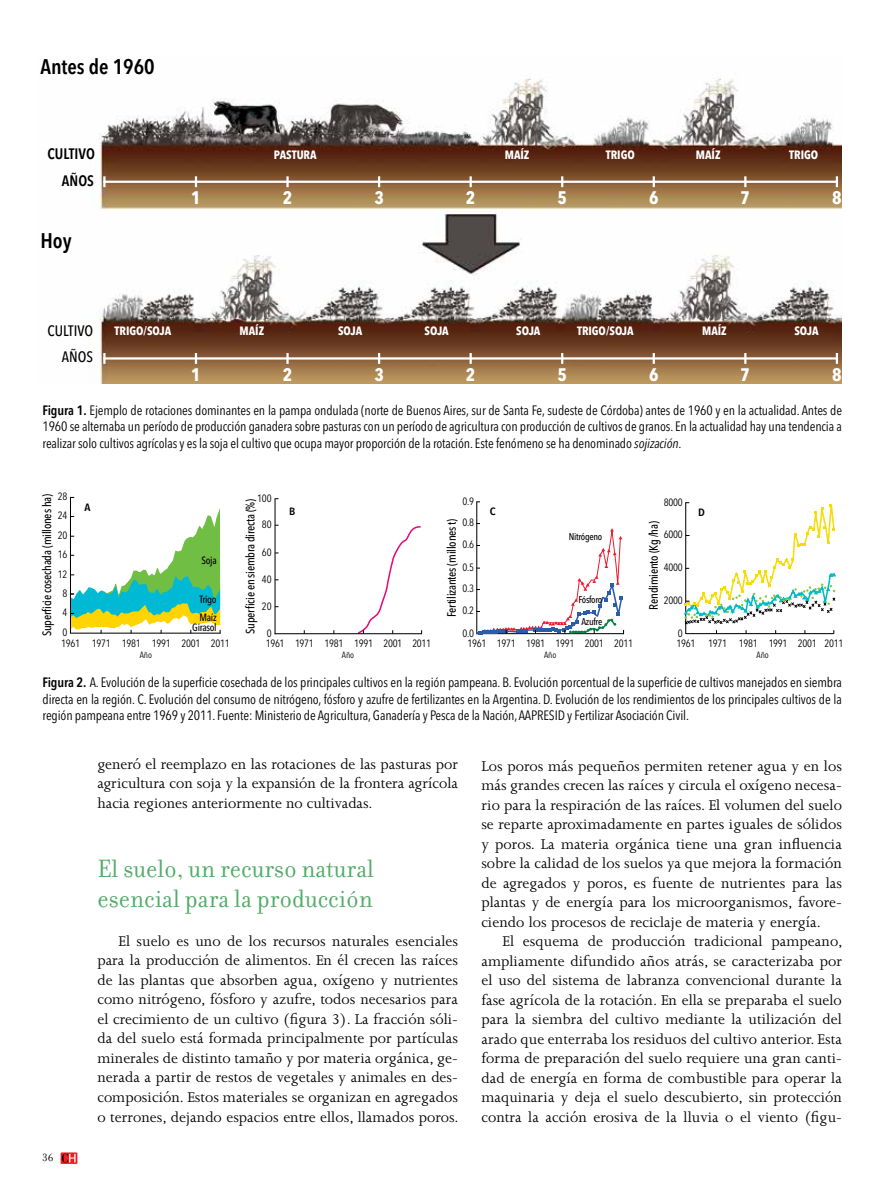
<style>
.page{position:relative;width:893px;height:1191px;background:#fff}
.page>*{position:absolute;margin:0;border:0;box-sizing:border-box;transform-origin:0 0}
.t1{font:27px/30px "Filosofia";letter-spacing:.005em;color:#52ac68;scale:.95 1}
.t2{font:600 condensed 21px "Avenir Next LT Pro";color:#000}
.t3{font:700 condensed 18px "Avenir Next LT Pro";color:#fff}
.t4{font:16.2px/19.5px "Joanna MT Std";letter-spacing:.005em;color:#000;text-align:justify}
.t5{font:600 condensed 15px "Avenir Next LT Pro";color:#000}
.t6{font:500 condensed 15px/26.2px "Avenir Next LT Pro";color:#000;text-align:right}
.t7{font:condensed 13.5px/16.5px "Avenir Next LT Pro";letter-spacing:-.01em;color:#000;text-align:justify}
.t8{font:500 condensed 12px "Avenir Next LT Pro";letter-spacing:-.02em;color:#000}
.t9{font:700 condensed 12px "Avenir Next LT Pro";color:#fff}
.t10{font:11.25px "Filosofia";color:#000}
.t11{font:condensed 10.5px/19.4px "Avenir Next LT Pro";letter-spacing:-.03em;color:#000}
.t12{font:500 condensed 10.5px/17.9px "Avenir Next LT Pro";letter-spacing:-.03em;color:#000}
.t13{font:600 condensed 10.5px "Avenir Next LT Pro";color:#000;scale:1.14 1}
.t14{font:500 condensed 9.75px "Avenir Next LT Pro";letter-spacing:-.03em;color:#000}
.t15{font:condensed 9px "Avenir Next LT Pro";color:#000}
.s1{font-weight:600}
.s2{font-style:italic}
</style>
<div class="page">
<svg style="left:61px;top:1152px;width:16px;height:12px"></svg>
<svg style="left:62px;top:1153px;width:14px;height:9px"></svg>
<img style="left:99px;top:77px;width:743px;height:306px">
<hr style="left:103px;top:181px;width:733px;height:2px;background:#fff">
<svg style="left:103px;top:176px;width:3px;height:11px"></svg>
<svg style="left:195px;top:176px;width:2px;height:11px"></svg>
<svg style="left:286px;top:176px;width:3px;height:11px"></svg>
<svg style="left:378px;top:176px;width:2px;height:11px"></svg>
<svg style="left:470px;top:176px;width:2px;height:11px"></svg>
<svg style="left:561px;top:176px;width:2px;height:11px"></svg>
<svg style="left:653px;top:176px;width:2px;height:11px"></svg>
<svg style="left:744px;top:176px;width:2px;height:11px"></svg>
<svg style="left:836px;top:176px;width:2px;height:11px"></svg>
<hr style="left:103px;top:357px;width:733px;height:2px;background:#fff">
<svg style="left:103px;top:353px;width:3px;height:11px"></svg>
<svg style="left:195px;top:353px;width:2px;height:11px"></svg>
<svg style="left:286px;top:353px;width:3px;height:11px"></svg>
<svg style="left:378px;top:353px;width:2px;height:11px"></svg>
<svg style="left:470px;top:353px;width:2px;height:11px"></svg>
<svg style="left:561px;top:353px;width:2px;height:11px"></svg>
<svg style="left:653px;top:353px;width:2px;height:11px"></svg>
<svg style="left:744px;top:353px;width:2px;height:11px"></svg>
<svg style="left:836px;top:353px;width:2px;height:11px"></svg>
<svg style="left:357px;top:526px;width:65px;height:107px"></svg>
<hr style="left:275px;top:498px;width:1px;height:136px;background:#000">
<hr style="left:275px;top:633px;width:147px;height:1px;background:#000">
<svg style="left:684px;top:502px;width:152px;height:132px"></svg>
<hr style="left:686px;top:633px;width:148px;height:1px;background:#000">
<hr style="left:70px;top:497px;width:1px;height:136px;background:#000">
<svg style="left:71px;top:508px;width:150px;height:125px"></svg>
<hr style="left:476px;top:502px;width:1px;height:132px;background:#000">
<svg style="left:476px;top:523px;width:148px;height:112px"></svg>
<p class="t2" style="left:40px;top:54px;width:116px">Antes de 1960</p>
<p class="t5" style="left:47px;top:144px;width:49px">CULTIVO</p>
<p class="t9" style="left:274px;top:147px;width:44px">PASTURA</p>
<p class="t9" style="left:505px;top:147px;width:26px">MAÍZ</p>
<p class="t9" style="left:606px;top:147px;width:30px">TRIGO</p>
<p class="t9" style="left:696px;top:147px;width:26px">MAÍZ</p>
<p class="t9" style="left:789px;top:147px;width:30px">TRIGO</p>
<p class="t5" style="left:62px;top:172px;width:33px">AÑOS</p>
<p class="t2" style="left:40px;top:228px;width:33px">Hoy</p>
<p class="t3" style="left:191px;top:187px;width:11px">1</p>
<p class="t3" style="left:283px;top:187px;width:11px">2</p>
<p class="t3" style="left:374px;top:187px;width:11px">3</p>
<p class="t3" style="left:466px;top:187px;width:11px">2</p>
<p class="t3" style="left:557px;top:187px;width:11px">5</p>
<p class="t3" style="left:649px;top:187px;width:11px">6</p>
<p class="t3" style="left:741px;top:187px;width:11px">7</p>
<p class="t3" style="left:832px;top:187px;width:11px">8</p>
<p class="t6" style="left:47px;top:317px;width:47px">CULTIVO<br>AÑOS</p>
<p class="t9" style="left:115px;top:324px;width:58px">TRIGO/SOJA</p>
<p class="t9" style="left:240px;top:324px;width:26px">MAÍZ</p>
<p class="t9" style="left:338px;top:324px;width:26px">SOJA</p>
<p class="t9" style="left:425px;top:324px;width:26px">SOJA</p>
<p class="t9" style="left:516px;top:324px;width:26px">SOJA</p>
<p class="t9" style="left:577px;top:324px;width:58px">TRIGO/SOJA</p>
<p class="t9" style="left:702px;top:324px;width:26px">MAÍZ</p>
<p class="t9" style="left:794px;top:324px;width:26px">SOJA</p>
<p class="t3" style="left:191px;top:364px;width:11px">1</p>
<p class="t3" style="left:283px;top:364px;width:11px">2</p>
<p class="t3" style="left:374px;top:364px;width:11px">3</p>
<p class="t3" style="left:466px;top:364px;width:11px">2</p>
<p class="t3" style="left:557px;top:364px;width:11px">5</p>
<p class="t3" style="left:649px;top:364px;width:11px">6</p>
<p class="t3" style="left:741px;top:364px;width:11px">7</p>
<p class="t3" style="left:832px;top:364px;width:11px">8</p>
<p class="t7" style="left:43px;top:402px;width:801px"><span class="s1">Figura 1.</span> Ejemplo de rotaciones dominantes en la pampa ondulada (norte de Buenos Aires, sur de Santa Fe, sudeste de Córdoba) antes de 1960 y en la actualidad. Antes de 1960 se alternaba un período de producción ganadera sobre pasturas con un período de agricultura con producción de cultivos de granos. En la actualidad hay una tendencia a realizar solo cultivos agrícolas y es la soja el cultivo que ocupa mayor proporción de la rotación. Este fenómeno se ha denominado <span class="s2">sojización</span>.</p>
<p class="t11" style="left:58px;top:487px;width:11px;text-align:center">28<br>24<br>20<br>16<br>12<br>8<br>4</p>
<p class="t11" style="left:257px;top:488px;width:16px">100</p>
<p class="t11" style="left:262px;top:515px;width:11px">80</p>
<p class="t8" style="left:40px;top:636px;width:144px;rotate:-90deg">Superficie cosechada (millones ha)</p>
<p class="t13" style="left:85px;top:501px;width:7px">A</p>
<p class="t11" style="left:462px;top:490px;width:13px;line-height:21.8px">0.9<br>0.8</p>
<p class="t8" style="left:243px;top:634px;width:136px;rotate:-90deg">Superficie en siembra directa (%)</p>
<p class="t13" style="left:289px;top:505px;width:7px">B</p>
<p class="t13" style="left:490px;top:505px;width:7px">C</p>
<p class="t8" style="left:444px;top:617px;width:100px;rotate:-90deg">Fertilizantes (millones t)</p>
<p class="t14" style="left:569px;top:531px;width:35px">Nitrógeno</p>
<p class="t11" style="left:462px;top:533px;width:13px;line-height:22.6px">0.6<br>0.5</p>
<p class="t11" style="left:262px;top:542px;width:11px">60</p>
<p class="t11" style="left:262px;top:569px;width:11px">40</p>
<p class="t12" style="left:201px;top:551px;width:17px">Soja</p>
<p class="t12" style="left:199px;top:591px;width:19px">Trigo<br>Maíz</p>
<p class="t12" style="left:192px;top:618px;width:26px">Girasol</p>
<p class="t11" style="left:462px;top:579px;width:13px">0.3</p>
<p class="t14" style="left:578px;top:593px;width:25px">Fósforo</p>
<p class="t14" style="left:581px;top:616px;width:22px">Azufre</p>
<p class="t11" style="left:262px;top:596px;width:11px">20</p>
<p class="t11" style="left:462px;top:601px;width:13px">0.2</p>
<p class="t11" style="left:62px;top:622px;width:6px">0</p>
<p class="t11" style="left:467px;top:627px;width:167px;line-height:10.6px;text-indent:-5px">0.0<br>1961 1971 1981 1991 2001 2011</p>
<p class="t11" style="left:267px;top:623px;width:6px">0</p>
<p class="t11" style="left:61px;top:634px;width:170px">1961 1971 1981 1991 2001 2011</p>
<p class="t11" style="left:266px;top:634px;width:167px">1961 1971 1981 1991 2001 2011</p>
<p class="t15" style="left:140px;top:650px;width:14px">Año</p>
<p class="t15" style="left:342px;top:650px;width:14px">Año</p>
<p class="t15" style="left:544px;top:650px;width:14px">Año</p>
<p class="t11" style="left:664px;top:492px;width:20px">8000</p>
<p class="t8" style="left:646px;top:609px;width:90px;rotate:-90deg">Rendimiento (Kg /ha)</p>
<p class="t11" style="left:664px;top:525px;width:20px">6000</p>
<p class="t11" style="left:664px;top:558px;width:20px">4000</p>
<p class="t11" style="left:664px;top:590px;width:20px">2000</p>
<p class="t13" style="left:698px;top:505px;width:7px">D</p>
<p class="t11" style="left:676px;top:627px;width:168px;line-height:10.6px">0<br>1961 1971 1981 1991 2001 2011</p>
<p class="t15" style="left:756px;top:650px;width:14px">Año</p>
<p class="t7" style="left:43px;top:674px;width:801px"><span class="s1">Figura 2.</span> A. Evolución de la superficie cosechada de los principales cultivos en la región pampeana. B. Evolución porcentual de la superficie de cultivos manejados en siembra directa en la región. C. Evolución del consumo de nitrógeno, fósforo y azufre de fertilizantes en la Argentina. D. Evolución de los rendimientos de los principales cultivos de la región pampeana entre 1969 y 2011. Fuente: Ministerio de Agricultura, Ganadería y Pesca de la Nación, AAPRESID y Fertilizar Asociación Civil.</p>
<p class="t4" style="left:97px;top:754px;width:362px">generó el reemplazo en las rotaciones de las pasturas por agricultura con soja y la expansión de la frontera agrícola hacia regiones anteriormente no cultivadas.</p>
<p class="t4" style="left:481px;top:756px;width:362px">Los poros más pequeños permiten retener agua y en los más grandes crecen las raíces y circula el oxígeno necesa&shy;rio para la respiración de las raíces. El volumen del suelo se reparte aproximadamente en partes iguales de sólidos y poros. La materia orgánica tiene una gran influencia sobre la calidad de los suelos ya que mejora la formación de agregados y poros, es fuente de nutrientes para las plantas y de energía para los microorganismos, favore&shy;ciendo los procesos de reciclaje de materia y energía.</p>
<p class="t4" style="left:481px;top:931px;width:363px;text-indent:21px">El esquema de producción tradicional pampeano, ampliamente difundido años atrás, se caracterizaba por el uso del sistema de labranza convencional durante la fase agrícola de la rotación. En ella se preparaba el suelo para la siembra del cultivo mediante la utilización del arado que enterraba los residuos del cultivo anterior. Esta forma de preparación del suelo requiere una gran canti&shy;dad de energía en forma de combustible para operar la maquinaria y deja el suelo descubierto, sin protección contra la acción erosiva de la lluvia o el viento (figu-</p>
<h1 class="t1" style="left:97px;top:854px;width:293px">El suelo, un recurso natural esencial para la producción</h1>
<p class="t4" style="left:97px;top:931px;width:363px;text-indent:21px">El suelo es uno de los recursos naturales esenciales para la producción de alimentos. En él crecen las raíces de las plantas que absorben agua, oxígeno y nutrientes como nitrógeno, fósforo y azufre, todos necesarios para el crecimiento de un cultivo (figura 3). La fracción sóli&shy;da del suelo está formada principalmente por partículas minerales de distinto tamaño y por materia orgánica, ge&shy;nerada a partir de restos de vegetales y animales en des&shy;composición. Estos materiales se organizan en agregados o terrones, dejando espacios entre ellos, llamados poros.</p>
<p class="t10" style="left:43px;top:1151px;width:13px">36</p>
</div>
